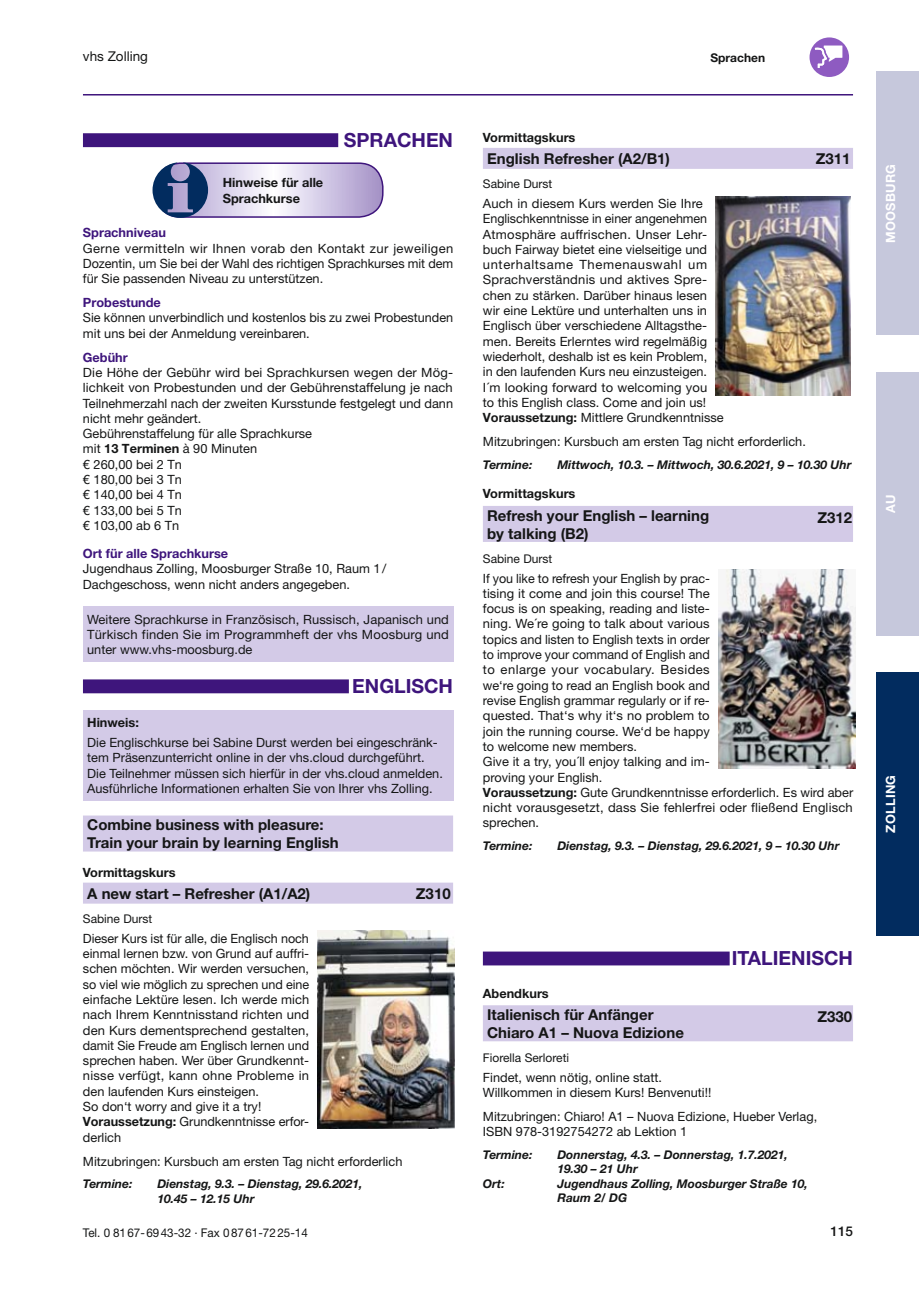
<style>
.page{position:relative;width:919px;height:1289px;background:#fff}
.page>*{position:absolute;margin:0;border:0;box-sizing:border-box;transform-origin:0 0}
.t1{font:700 19.5px "Helvetica Neue LT";color:#3e157c}
.t2{font:700 15px/18px "Helvetica Neue LT";color:#151616}
.t3{font:13.5px "Helvetica Neue LT";color:#151616}
.t4{font:500 13.5px "Helvetica Neue LT";color:#151616}
.t5{font:12.75px/15.3px "Helvetica Neue LT";color:#151616}
.t6{font:700 12.75px/15.3px "Helvetica Neue LT";color:#151616}
.t7{font:700 12.75px "Helvetica Neue LT";color:#3e157c}
.t8{font:700 12.75px "Helvetica Neue LT";letter-spacing:.02em;color:#fff}
.t9{font:italic 700 12px/14.2px "Helvetica Neue LT";color:#151616}
.t10{font:12px "Helvetica Neue LT";color:#151616}
.t11{font:700 12px "Helvetica Neue LT";color:#151616}
.s1{font-weight:700}
</style>
<div class="page">
<hr style="left:83px;top:94px;width:770px;height:1px;background:#3e157c">
<svg style="left:809px;top:37px;width:40px;height:40px"></svg>
<svg style="left:814px;top:46px;width:28px;height:22px"></svg>
<div style="left:876px;top:372px;width:42px;height:263px;background:#c6c8dc"></div>
<div style="left:876px;top:672px;width:42px;height:263px;background:#022c5f"></div>
<div style="left:876px;top:72px;width:42px;height:263px;background:#c6c8dc"></div>
<div style="left:83px;top:133px;width:255px;height:14px;background:#3e157c"></div>
<div style="left:83px;top:679px;width:266px;height:14px;background:#3e157c"></div>
<div style="left:83px;top:815px;width:370px;height:36px;background:#d3cae7"></div>
<div style="left:83px;top:882px;width:370px;height:21px;background:#d3cae7"></div>
<svg style="left:156px;top:163px;width:227px;height:54px"></svg>
<div style="left:155px;top:162px;width:228px;height:56px;border:2px solid #3e157c;border-radius:24px"></div>
<svg style="left:152px;top:162px;width:56px;height:56px;background:#5d6e99"></svg>
<img style="left:317px;top:930px;width:138px;height:198px">
<div style="left:83px;top:606px;width:370px;height:56px;background:#d3cae7"></div>
<div style="left:83px;top:709px;width:370px;height:91px;background:#d3cae7"></div>
<div style="left:483px;top:148px;width:370px;height:21px;background:#d3cae7"></div>
<div style="left:483px;top:506px;width:370px;height:36px;background:#d3cae7"></div>
<div style="left:483px;top:951px;width:246px;height:14px;background:#3e157c"></div>
<div style="left:483px;top:1005px;width:370px;height:36px;background:#d3cae7"></div>
<img style="left:715px;top:197px;width:135px;height:199px">
<img style="left:718px;top:570px;width:137px;height:198px">
<p class="t3" style="left:83px;top:51px;width:67px">vhs Zolling</p>
<p class="t11" style="left:710px;top:53px;width:56px">Sprachen</p>
<p class="t6" style="left:223px;top:176px;width:102px">Hinweise für alle<br>Sprachkurse</p>
<h1 class="t1" style="left:344px;top:133px;width:111px">SPRACHEN</h1>
<p class="t7" style="left:83px;top:228px;width:84px">Sprachniveau</p>
<p class="t5" style="left:83px;top:242px;width:372px;text-align:justify">Gerne vermitteln wir Ihnen vorab den Kontakt zur jeweiligen Dozentin, um Sie bei der Wahl des richtigen Sprachkurses mit dem für Sie passenden Niveau zu unterstützen.</p>
<p class="t7" style="left:83px;top:298px;width:79px">Probestunde</p>
<p class="t5" style="left:83px;top:311px;width:371px">Sie können unverbindlich und kostenlos bis zu zwei Probestunden mit uns bei der Anmeldung vereinbaren.</p>
<p class="t7" style="left:83px;top:352px;width:46px">Gebühr</p>
<p class="t5" style="left:83px;top:366px;width:371px">Die Höhe der Gebühr wird bei Sprachkursen wegen der Mög&shy;lichkeit von Probestunden und der Gebührenstaffelung je nach<br>Teilnehmerzahl nach der zweiten Kursstunde festgelegt und dann nicht mehr geändert.<br>Gebührenstaffelung für alle Sprachkurse<br>mit <span class="s1">13 Terminen</span> à 90 Minuten<br>€ 260,00 bei 2 Tn<br>€ 180,00 bei 3 Tn<br>€ 140,00 bei 4 Tn<br>€ 133,00 bei 5 Tn<br>€ 103,00 ab 6 Tn</p>
<p class="t7" style="left:83px;top:549px;width:147px">Ort für alle Sprachkurse</p>
<p class="t5" style="left:83px;top:562px;width:305px">Jugendhaus Zolling, Moosburger Straße 10, Raum 1 /<br>Dachgeschoss, wenn nicht anders angegeben.</p>
<p class="t5" style="left:87px;top:612px;width:363px;text-align:justify">Weitere Sprachkurse in Französisch, Russisch, Japanisch und Türkisch finden Sie im Programmheft der vhs Moosburg und unter www.vhs-moosburg.de</p>
<h1 class="t1" style="left:352px;top:679px;width:102px">ENGLISCH</h1>
<p class="t6" style="left:87px;top:716px;width:53px">Hinweis:</p>
<p class="t5" style="left:87px;top:736px;width:357px">Die Englischkurse bei Sabine Durst werden bei eingeschränk&shy;tem Präsenzunterricht online in der vhs.cloud durchgeführt.<br>Die Teilnehmer müssen sich hierfür in der vhs.cloud anmelden.<br>Ausführliche Informationen erhalten Sie von Ihrer vhs Zolling.</p>
<p class="t2" style="left:87px;top:817px;width:253px">Combine business with pleasure:<br>Train your brain by learning English</p>
<p class="t6" style="left:83px;top:865px;width:94px">Vormittagskurs</p>
<p class="t2" style="left:87px;top:886px;width:225px">A new start – Refresher (A1/A2)</p>
<p class="t2" style="left:416px;top:886px;width:36px">Z310</p>
<p class="t10" style="left:83px;top:914px;width:71px">Sabine Durst</p>
<p class="t5" style="left:83px;top:931px;width:228px">Dieser Kurs ist für alle, die Englisch noch einmal lernen bzw. von Grund auf auffri&shy;schen möchten. Wir werden versuchen, so viel wie möglich zu sprechen und eine einfache Lektüre lesen. Ich werde mich nach Ihrem Kenntnisstand richten und den Kurs dementsprechend gestalten, damit Sie Freude am Englisch lernen und sprechen haben. Wer über Grundkennt&shy;nisse verfügt, kann ohne Probleme in den laufenden Kurs einsteigen.<br>So don‘t worry and give it a try!<br><span class="s1">Voraussetzung:</span> Grundkenntnisse erfor&shy;derlich</p>
<p class="t5" style="left:83px;top:1154px;width:321px">Mitzubringen: Kursbuch am ersten Tag nicht erforderlich</p>
<p class="t9" style="left:83px;top:1177px;width:51px">Termine:</p>
<p class="t9" style="left:157px;top:1177px;width:206px">Dienstag, 9.3. – Dienstag, 29.6.2021,<br>10.45 – 12.15 Uhr</p>
<p class="t10" style="left:83px;top:1228px;width:226px">Tel. 0 81 67- 69 43-32 · Fax 0 87 61-72 25-14</p>
<p class="t6" style="left:483px;top:131px;width:94px">Vormittagskurs</p>
<p class="t2" style="left:487px;top:151px;width:184px">English Refresher (A2/B1)</p>
<p class="t2" style="left:815px;top:151px;width:36px">Z311</p>
<p class="t10" style="left:483px;top:180px;width:71px">Sabine Durst</p>
<p class="t5" style="left:483px;top:197px;width:242px">Auch in diesem Kurs werden Sie Ihre Englischkenntnisse in einer angenehmen Atmosphäre auffrischen. Unser Lehr&shy;buch Fairway bietet eine vielseitige und unterhaltsame Themenauswahl um Sprachverständnis und aktives Spre&shy;chen zu stärken. Darüber hinaus lesen wir eine Lektüre und unterhalten uns in Englisch über verschiedene Alltagsthe&shy;men. Bereits Erlerntes wird regelmäßig wiederholt, deshalb ist es kein Problem,<br>in den laufenden Kurs neu einzusteigen.<br>I´m looking forward to welcoming you<br>to this English class. Come and join us!<br><span class="s1">Voraussetzung:</span> Mittlere Grundkenntnisse</p>
<p class="t5" style="left:483px;top:435px;width:324px">Mitzubringen: Kursbuch am ersten Tag nicht erforderlich.</p>
<p class="t9" style="left:483px;top:458px;width:51px">Termine:</p>
<p class="t9" style="left:557px;top:458px;width:295px">Mittwoch, 10.3. – Mittwoch, 30.6.2021, 9 – 10.30 Uhr</p>
<p class="t6" style="left:483px;top:487px;width:94px">Vormittagskurs</p>
<p class="t2" style="left:487px;top:508px;width:223px">Refresh your English – learning by talking (B2)</p>
<p class="t2" style="left:817px;top:510px;width:36px">Z312</p>
<p class="t10" style="left:483px;top:554px;width:71px">Sabine Durst</p>
<p class="t5" style="left:483px;top:571px;width:372px">If you like to refresh your English by prac-<br>tising it come and join this course! The<br>focus is on speaking, reading and liste-<br>ning. We´re going to talk about various<br>topics and listen to English texts in order<br>to improve your command of English and<br>to enlarge your vocabulary. Besides<br>we‘re going to read an English book and<br>revise English grammar regularly or if re-<br>quested. That‘s why it‘s no problem to<br>join the running course. We‘d be happy<br>to welcome new members.<br>Give it a try, you´ll enjoy talking and im-<br>proving your English.<br><span class="s1">Voraussetzung:</span> Gute Grundkenntnisse erforderlich. Es wird aber nicht vorausgesetzt, dass Sie fehlerfrei oder fließend Englisch sprechen.</p>
<p class="t9" style="left:483px;top:840px;width:51px">Termine:</p>
<p class="t9" style="left:557px;top:840px;width:283px">Dienstag, 9.3. – Dienstag, 29.6.2021, 9 – 10.30 Uhr</p>
<h1 class="t1" style="left:731px;top:951px;width:123px">ITALIENISCH</h1>
<p class="t6" style="left:483px;top:986px;width:67px">Abendkurs</p>
<p class="t2" style="left:487px;top:1007px;width:198px">Italienisch für Anfänger<br>Chiaro A1 – Nuova Edizione</p>
<p class="t2" style="left:817px;top:1009px;width:36px">Z330</p>
<p class="t10" style="left:483px;top:1053px;width:88px">Fiorella Serloreti</p>
<p class="t5" style="left:483px;top:1070px;width:230px">Findet, wenn nötig, online statt.<br>Willkommen in diesem Kurs! Benvenuti!!</p>
<p class="t5" style="left:483px;top:1110px;width:336px">Mitzubringen: Chiaro! A1 – Nuova Edizione, Hueber Verlag,<br>ISBN 978-3192754272 ab Lektion 1</p>
<p class="t9" style="left:483px;top:1148px;width:51px">Termine:</p>
<p class="t9" style="left:557px;top:1148px;width:232px">Donnerstag, 4.3. – Donnerstag, 1.7.2021,<br>19.30 – 21 Uhr</p>
<p class="t9" style="left:483px;top:1177px;width:23px">Ort:</p>
<p class="t9" style="left:557px;top:1177px;width:252px">Jugendhaus Zolling, Moosburger Straße 10,<br>Raum 2/ DG</p>
<p class="t4" style="left:830px;top:1225px;width:24px">115</p>
<p class="t8" style="left:886px;top:243px;width:80px;rotate:-90deg">MOOSBURG</p>
<p class="t8" style="left:886px;top:513px;width:20px;rotate:-90deg">AU</p>
<p class="t8" style="left:886px;top:832px;width:59px;rotate:-90deg">ZOLLING</p>
</div>
